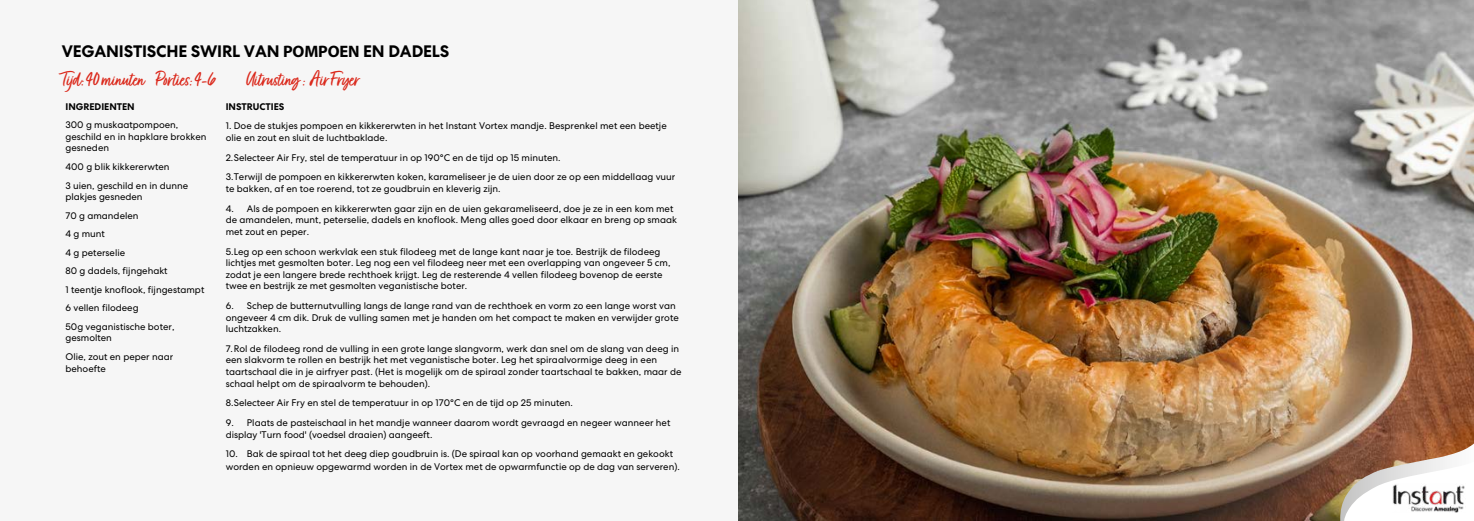
<style>
.page{position:relative;width:1474px;height:521px;background:#fff}
.page>*{position:absolute;margin:0;border:0;box-sizing:border-box;transform-origin:0 0}
.t1{font:23.62px "Fave Script Pro";letter-spacing:-.02em;color:#db291c}
.t2{font:700 16.62px "Centra No 2";letter-spacing:-.01em;color:#000}
.t3{font:9.62px/11.5px "Centra No 2";color:#000}
.t4{font:700 9.62px "Centra No 2";color:#000}
.s1{font-family:"Myriad Pro"}
</style>
<div class="page">
<img style="left:738px;top:0;width:735px;height:521px">
<div style="left:0;top:0;width:737px;height:521px;background:#f6f6f6"></div>
<svg style="left:1340px;top:441px;width:133px;height:80px"></svg>
<img style="left:1392px;top:484px;width:73px;height:29px">
<h2 class="t2" style="left:62px;top:41px;width:389px">VEGANISTISCHE SWIRL VAN <span class="s1">POMPOEN</span> EN DADELS</h2>
<h1 class="t1" style="left:62px;top:64px;width:156px">Tijd: 40 minuten Porties: 4-6</h1>
<h1 class="t1" style="left:246px;top:64px;width:115px">Uitrusting : Air Fryer</h1>
<p class="t4" style="left:65px;top:101px;width:71px">INGREDIENTEN</p>
<p class="t3" style="left:65px;top:119px;width:143px">300 g muskaatpompoen, geschild en in hapklare brokken gesneden</p>
<p class="t3" style="left:65px;top:157px;width:124px;line-height:18.6px">400 g blik kikkererwten<br>3 uien, geschild en in dunne</p>
<p class="t3" style="left:65px;top:187px;width:140px;line-height:18.6px">plakjes gesneden<br>70 g amandelen<br>4 g munt<br>4 g peterselie<br>80 g dadels, fijngehakt<br>1 teentje knoflook, fijngestampt<br>6 vellen filodeeg<br>50g veganistische boter,</p>
<p class="t3" style="left:65px;top:329px;width:109px;line-height:18.6px">gesmolten<br>Olie, zout en peper naar</p>
<p class="t3" style="left:65px;top:362px;width:42px">behoefte</p>
<p class="t4" style="left:226px;top:101px;width:60px">INSTRUCTIES</p>
<p class="t3" style="left:226px;top:120px;width:442px">1. Doe de stukjes pompoen en kikkererwten in het Instant Vortex mandje. Besprenkel met een beetje olie en zout en sluit de luchtbaklade.</p>
<p class="t3" style="left:226px;top:148px;width:451px;line-height:19.7px">2.Selecteer Air Fry, stel de temperatuur in op 190°C en de tijd op 15 minuten.<br>3.Terwijl de pompoen en kikkererwten koken, karameliseer je de uien door ze op een middellaag vuur</p>
<p class="t3" style="left:226px;top:183px;width:276px">te bakken, af en toe roerend, tot ze goudbruin en kleverig zijn.</p>
<p class="t3" style="left:226px;top:203px;width:453px">4. Als de pompoen en kikkererwten gaar zijn en de uien gekarameliseerd, doe je ze in een kom met de amandelen, munt, peterselie, dadels en knoflook. Meng alles goed door elkaar en breng op smaak met zout en peper.</p>
<p class="t3" style="left:226px;top:245px;width:446px">5.Leg op een schoon werkvlak een stuk filodeeg met de lange kant naar je toe. Bestrijk de filodeeg lichtjes met gesmolten boter. Leg nog een vel filodeeg neer met een overlapping van ongeveer 5 cm, zodat je een langere brede rechthoek krijgt. Leg de resterende 4 vellen filodeeg bovenop de eerste twee en bestrijk ze met gesmolten veganistische boter.</p>
<p class="t3" style="left:226px;top:300px;width:454px">6. Schep de butternutvulling langs de lange rand van de rechthoek en vorm zo een lange worst van ongeveer 4 cm dik. Druk de vulling samen met je handen om het compact te maken en verwijder grote luchtzakken.</p>
<p class="t3" style="left:226px;top:343px;width:457px">7.Rol de filodeeg rond de vulling in een grote lange slangvorm, werk dan snel om de slang van deeg in een slakvorm te rollen en bestrijk het met veganistische boter. Leg het spiraalvormige deeg in een taartschaal die in je airfryer past. (Het is mogelijk om de spiraal zonder taartschaal te bakken, maar de schaal helpt om de spiraalvorm te behouden).</p>
<p class="t3" style="left:226px;top:397px;width:349px">8.Selecteer Air Fry en stel de temperatuur in op 170°C en de tijd op 25 minuten.</p>
<p class="t3" style="left:226px;top:417px;width:446px">9. Plaats de pasteischaal in het mandje wanneer daarom wordt gevraagd en negeer wanneer het display 'Turn food' (voedsel draaien) aangeeft.</p>
<p class="t3" style="left:226px;top:448px;width:455px;line-height:12.2px">10. Bak de spiraal tot het deeg diep goudbruin is. (De spiraal kan op voorhand gemaakt en gekookt worden en opnieuw opgewarmd worden in de Vortex met de opwarmfunctie op de dag van serveren).</p>
</div>
